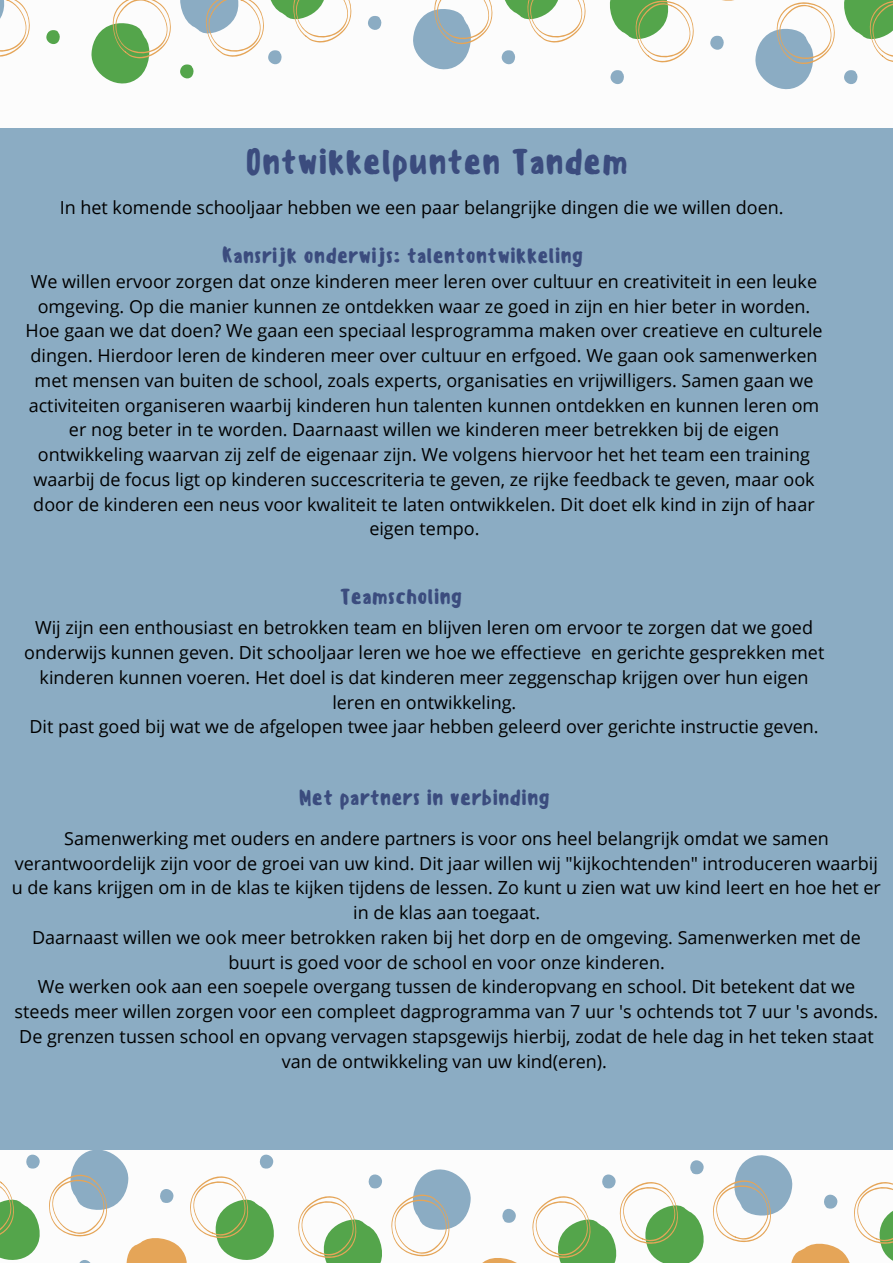
<style>
.page{position:relative;width:893px;height:1264px;background:#fff}
.page>*{position:absolute;margin:0;border:0;box-sizing:border-box;transform-origin:0 0}
.t1{font:500 34.5px "Sensei";color:#3b4c7e}
.t2{font:500 21px "Sensei";color:#3b4c7e}
.t3{font:18px/24.8px "Open Sans";color:#000;text-align:center}
</style>
<div class="page">
<svg style="left:0;top:0;width:30px;height:57px"></svg>
<svg style="left:46px;top:30px;width:14px;height:15px"></svg>
<svg style="left:91px;top:0;width:80px;height:83px"></svg>
<svg style="left:180px;top:0;width:172px;height:79px"></svg>
<svg style="left:368px;top:16px;width:14px;height:14px"></svg>
<svg style="left:413px;top:0;width:173px;height:69px"></svg>
<svg style="left:609px;top:0;width:283px;height:89px"></svg>
<svg style="left:712px;top:1155px;width:180px;height:107px"></svg>
<svg style="left:368px;top:1174px;width:14px;height:14px"></svg>
<svg style="left:391px;top:1160px;width:313px;height:102px"></svg>
<svg style="left:298px;top:1196px;width:84px;height:66px"></svg>
<svg style="left:0;top:1149px;width:276px;height:113px"></svg>
<div style="left:1px;top:128px;width:891px;height:1021px;background:#8bacc3"></div>
<p class="t1" style="left:245px;top:141px;width:384px">Ontwikkelpunten Tandem</p>
<p class="t3" style="left:60px;top:194px;width:725px">In het komende schooljaar hebben we een paar belangrijke dingen die we willen doen.</p>
<p class="t2" style="left:222px;top:243px;width:363px">Kansrijk onderwijs: talentontwikkeling</p>
<p class="t3" style="left:31px;top:268px;width:787px">We willen ervoor zorgen dat onze kinderen meer leren over cultuur en creativiteit in een leuke omgeving. Op die manier kunnen ze ontdekken waar ze goed in zijn en hier beter in worden.</p>
<p class="t3" style="left:25px;top:318px;width:798px">Hoe gaan we dat doen? We gaan een speciaal lesprogramma maken over creatieve en culturele dingen. Hierdoor leren de kinderen meer over cultuur en erfgoed. We gaan ook samenwerken met mensen van buiten de school, zoals experts, organisaties en vrijwilligers. Samen gaan we activiteiten organiseren waarbij kinderen hun talenten kunnen ontdekken en kunnen leren om er nog beter in te worden. Daarnaast willen we kinderen meer betrekken bij de eigen ontwikkeling waarvan zij zelf de eigenaar zijn. We volgens hiervoor het het team een training waarbij de focus ligt op kinderen succescriteria te geven, ze rijke feedback te geven, maar ook door de kinderen een neus voor kwaliteit te laten ontwikkelen. Dit doet elk kind in zijn of haar eigen tempo.</p>
<p class="t2" style="left:340px;top:583px;width:124px">Teamscholing</p>
<p class="t3" style="left:24px;top:615px;width:801px">Wij zijn een enthousiast en betrokken team en blijven leren om ervoor te zorgen dat we goed onderwijs kunnen geven. Dit schooljaar leren we hoe we effectieve en gerichte gesprekken met kinderen kunnen voeren. Het doel is dat kinderen meer zeggenschap krijgen over hun eigen leren en ontwikkeling.</p>
<p class="t3" style="left:30px;top:714px;width:790px">Dit past goed bij wat we de afgelopen twee jaar hebben geleerd over gerichte instructie geven.</p>
<p class="t2" style="left:299px;top:784px;width:253px">Met partners in verbinding</p>
<p class="t3" style="left:12px;top:825px;width:870px">Samenwerking met ouders en andere partners is voor ons heel belangrijk omdat we samen verantwoordelijk zijn voor de groei van uw kind. Dit jaar willen wij "kijkochtenden" introduceren waarbij u de kans krijgen om in de klas te kijken tijdens de lessen. Zo kunt u zien wat uw kind leert en hoe het er in de klas aan toegaat.</p>
<p class="t3" style="left:32px;top:924px;width:830px">Daarnaast willen we ook meer betrokken raken bij het dorp en de omgeving. Samenwerken met de buurt is goed voor de school en voor onze kinderen.</p>
<p class="t3" style="left:15px;top:973px;width:865px">We werken ook aan een soepele overgang tussen de kinderopvang en school. Dit betekent dat we steeds meer willen zorgen voor een compleet dagprogramma van 7 uur 's ochtends tot 7 uur 's avonds.<br>De grenzen tussen school en opvang vervagen stapsgewijs hierbij, zodat de hele dag in het teken staat van de ontwikkeling van uw kind(eren).</p>
</div>
